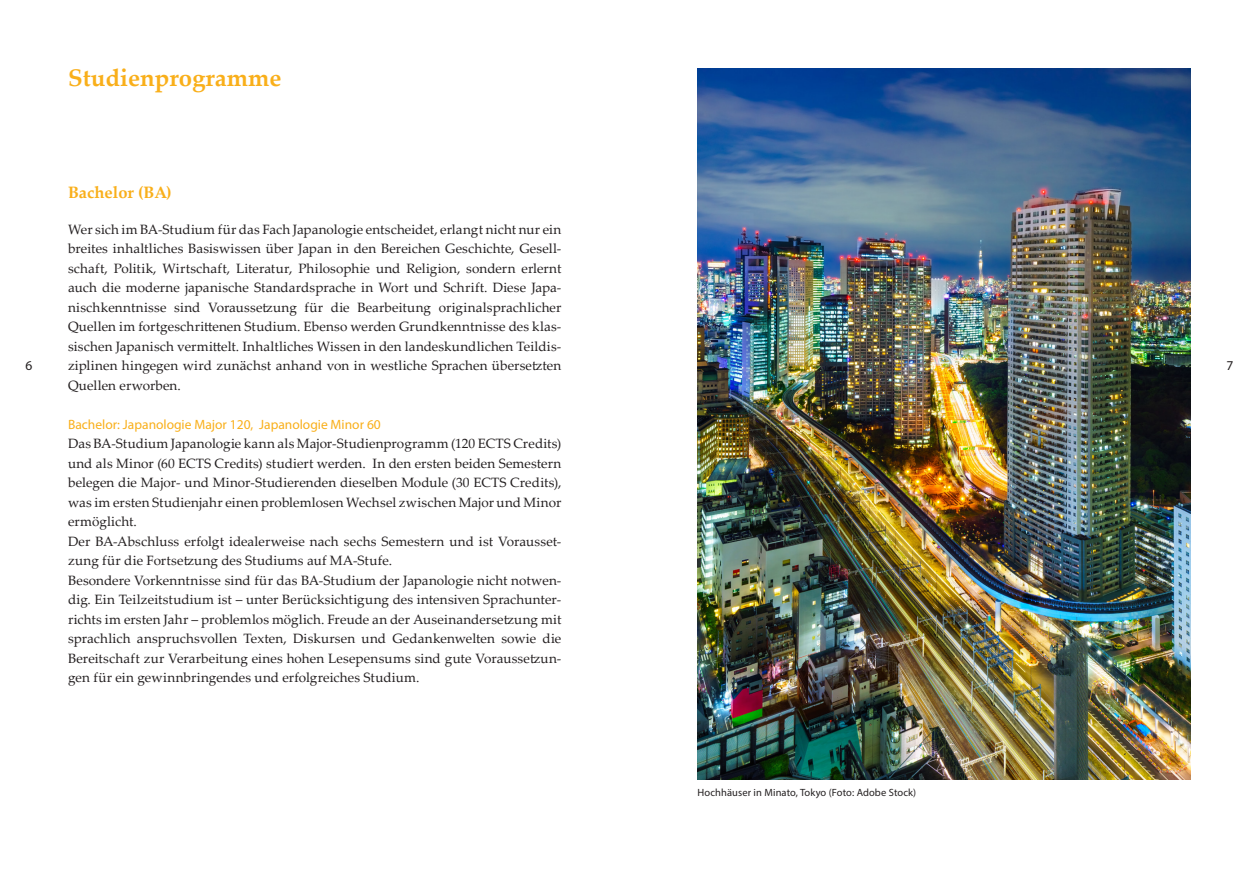
<style>
.page{position:relative;width:1259px;height:893px;background:#fff}
.page>*{position:absolute;margin:0;border:0;box-sizing:border-box;transform-origin:0 0}
.Titel{font:700 24px "Palatino Linotype";color:#f9af1a}
.Zwischentitel_1{font:700 16.5px "Palatino Linotype";color:#f9af1a}
.Lauftext_Einzug{font:13.5px/19.5px "Palatino Linotype";letter-spacing:.005em;color:#231f20;text-align:justify}
.Zwischentitel_2{font:13.5px "Myriad Pro";color:#f9af1a}
.t1{font:13.5px "Myriad Pro";color:#231f20}
.Legende_Impressum{font:10.5px "Myriad Pro";letter-spacing:.01em;color:#231f20}
</style>
<div class="page">
<img style="left:697px;top:68px;width:494px;height:712px">
<p class="Titel" style="left:68px;top:60px;width:215px">Studienprogramme</p>
<p class="Zwischentitel_1" style="left:68px;top:180px;width:105px">Bachelor (BA)</p>
<p class="Lauftext_Einzug" style="left:68px;top:219px;width:495px">Wer sich im BA-Studium für das Fach Japanologie entscheidet, erlangt nicht nur ein breites inhaltliches Basiswissen über Japan in den Bereichen Geschichte, Gesell&shy;schaft, Politik, Wirtschaft, Literatur, Philosophie und Religion, sondern erlernt auch die moderne japanische Standardsprache in Wort und Schrift. Diese Japa&shy;nischkenntnisse sind Voraussetzung für die Bearbeitung originalsprachlicher Quellen im fortgeschrittenen Studium. Ebenso werden Grundkenntnisse des klas&shy;sischen Japanisch vermittelt. Inhaltliches Wissen in den landeskundlichen Teildis&shy;ziplinen hingegen wird zunächst anhand von in westliche Sprachen übersetzten Quellen erworben.</p>
<p class="Zwischentitel_2" style="left:68px;top:416px;width:314px">Bachelor: Japanologie Major 120, Japanologie Minor 60</p>
<p class="Lauftext_Einzug" style="left:68px;top:433px;width:495px">Das BA-Studium Japanologie kann als Major-Studienprogramm (120 ECTS Credits) und als Minor (60 ECTS Credits) studiert werden. In den ersten beiden Semestern belegen die Major- und Minor-Studierenden dieselben Module (30 ECTS Credits), was im ersten Studienjahr einen problemlosen Wechsel zwischen Major und Minor ermöglicht.</p>
<p class="Lauftext_Einzug" style="left:68px;top:531px;width:495px">Der BA-Abschluss erfolgt idealerweise nach sechs Semestern und ist Vorausset&shy;zung für die Fortsetzung des Studiums auf MA-Stufe.</p>
<p class="Lauftext_Einzug" style="left:68px;top:570px;width:495px">Besondere Vorkenntnisse sind für das BA-Studium der Japanologie nicht notwen&shy;dig. Ein Teilzeitstudium ist – unter Berücksichtigung des intensiven Sprachunter&shy;richts im ersten Jahr – problemlos möglich. Freude an der Auseinandersetzung mit sprachlich anspruchsvollen Texten, Diskursen und Gedankenwelten sowie die Bereitschaft zur Verarbeitung eines hohen Lesepensums sind gute Voraussetzun&shy;gen für ein gewinnbringendes und erfolgreiches Studium.</p>
<p class="t1" style="left:26px;top:357px;width:8px">6</p>
<p class="t1" style="left:1226px;top:357px;width:8px">7</p>
<p class="Legende_Impressum" style="left:697px;top:786px;width:220px">Hochhäuser in Minato, Tokyo (Foto: Adobe Stock)</p>
</div>
